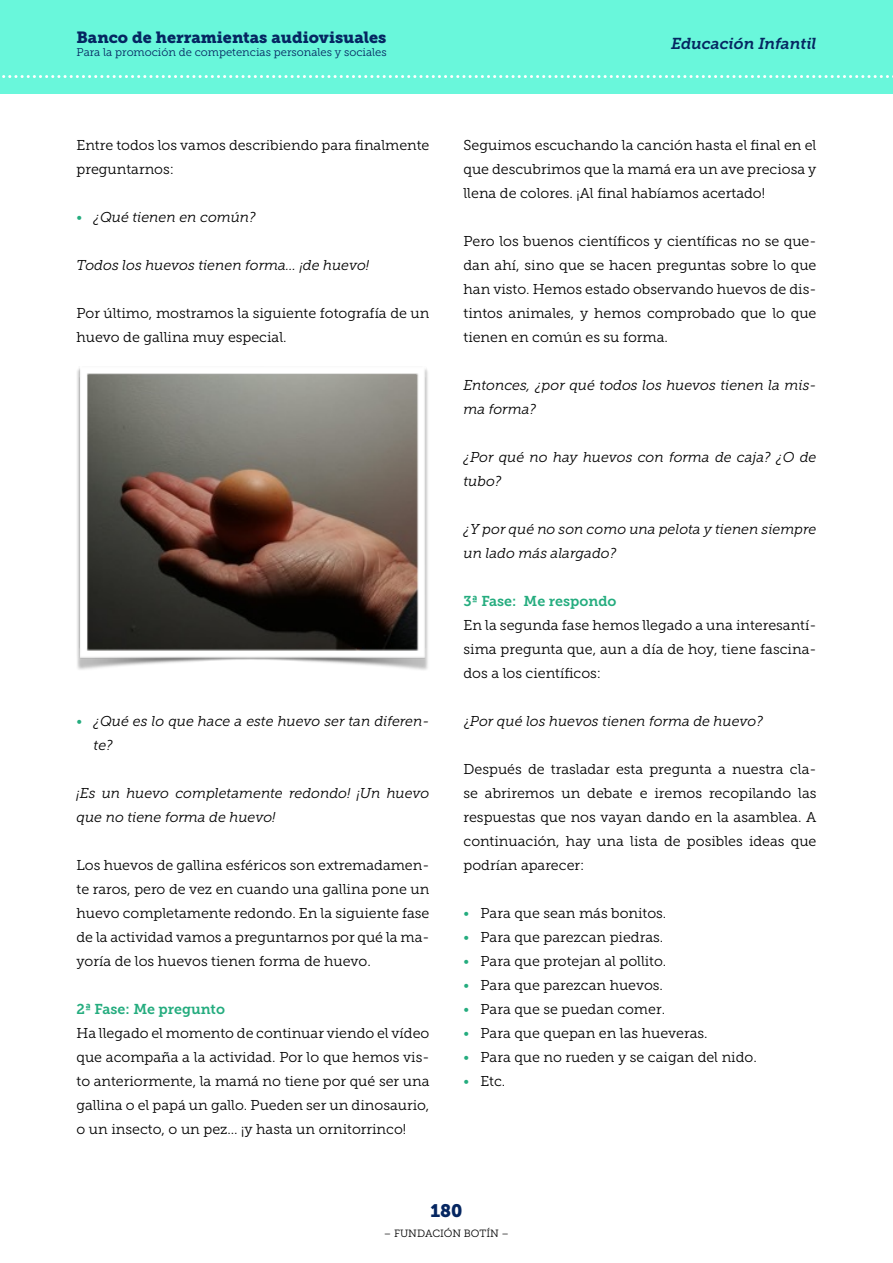
<style>
.page{position:relative;width:893px;height:1263px;background:#fff}
.page>*{position:absolute;margin:0;border:0;box-sizing:border-box;transform-origin:0 0}
.t1{font:18px "Museo Slab 900";color:#052661}
.t2{font:16.2px "Museo Slab 900";color:#052661}
.t3{font:italic 15.75px "Museo Slab 700";letter-spacing:-.005em;color:#052661}
.t4{font:14.25px/24px "Museo Slab 300";color:#000;text-align:justify}
.t5{font:italic 14.25px/24px "Museo Slab 300";letter-spacing:-.005em;color:#000}
.t6{font:14.25px "Museo Slab 700";color:#24ac7e}
.t7{font:11.25px "Museo Slab 300";color:#052661}
.t8{font:10.5px "Museo Slab 300";color:#000}
.s1{font-style:normal;color:#24ac7e}
.s2{font-style:normal}
.s3{color:#24ac7e}
</style>
<div class="page">
<div style="left:0;top:0;width:893px;height:94px;background:#69f7db"></div>
<svg style="left:2px;top:75px;width:891px;height:3px"></svg>
<img style="left:77px;top:368px;width:351px;height:302px">
<p class="t2" style="left:77px;top:28px;width:311px">Banco de herramientas audiovisuales</p>
<p class="t7" style="left:77px;top:46px;width:312px">Para la promoción de competencias personales y sociales</p>
<p class="t4" style="left:77px;top:133px;width:354px">Entre todos los vamos describiendo para finalmente preguntarnos:</p>
<p class="t5" style="left:77px;top:205px;width:181px"><span class="s1">•</span> ¿Qué tienen en común?</p>
<p class="t5" style="left:77px;top:253px;width:294px">Todos los huevos tienen forma… ¡de huevo!</p>
<p class="t4" style="left:77px;top:301px;width:354px">Por último, mostramos la siguiente fotografía de un huevo de gallina muy especial.</p>
<p class="t5" style="left:94px;top:709px;width:337px;text-indent:-17px"><span class="s1">•</span> ¿Qué es lo que hace a este huevo ser tan diferen&shy;te?</p>
<p class="t5" style="left:77px;top:781px;width:354px">¡Es un huevo completamente redondo! ¡Un huevo que no tiene forma de huevo!</p>
<p class="t4" style="left:77px;top:853px;width:354px">Los huevos de gallina esféricos son extremadamen&shy;te raros, pero de vez en cuando una gallina pone un huevo completamente redondo. En la siguiente fase de la actividad vamos a preguntarnos por qué la ma&shy;yoría de los huevos tienen forma de huevo.</p>
<p class="t6" style="left:77px;top:1001px;width:150px">2ª Fase: Me pregunto</p>
<p class="t4" style="left:77px;top:1021px;width:354px">Ha llegado el momento de continuar viendo el vídeo que acompaña a la actividad. Por lo que hemos vis&shy;to anteriormente, la mamá no tiene por qué ser una gallina o el papá un gallo. Pueden ser un dinosaurio, o un insecto, o un pez… ¡y hasta un ornitorrinco!</p>
<p class="t3" style="left:671px;top:34px;width:147px">Educación Infantil</p>
<p class="t4" style="left:463px;top:133px;width:354px">Seguimos escuchando la canción hasta el final en el que descubrimos que la mamá era un ave preciosa y llena de colores. ¡Al final habíamos acertado!</p>
<p class="t4" style="left:463px;top:229px;width:354px">Pero los buenos científicos y científicas no se que&shy;dan ahí, sino que se hacen preguntas sobre lo que han visto. Hemos estado observando huevos de dis&shy;tintos animales, y hemos comprobado que lo que tienen en común es su forma.</p>
<p class="t5" style="left:463px;top:373px;width:354px">Entonces, ¿por qué todos los huevos tienen la mis&shy;ma forma?</p>
<p class="t5" style="left:463px;top:445px;width:354px">¿Por qué no hay huevos con forma de caja? ¿O de tubo?</p>
<p class="t5" style="left:463px;top:517px;width:354px">¿Y por qué no son como una pelota y tienen siempre un lado más alargado?</p>
<p class="t6" style="left:463px;top:593px;width:154px">3ª Fase: Me respondo</p>
<p class="t4" style="left:463px;top:613px;width:354px">En la segunda fase hemos llegado a una interesantí&shy;sima pregunta que, aun a día de hoy, tiene fascina&shy;dos a los científicos:</p>
<p class="t5" style="left:463px;top:709px;width:301px"><span class="s2">¿</span>Por qué los huevos tienen forma de huevo?</p>
<p class="t4" style="left:463px;top:757px;width:354px">Después de trasladar esta pregunta a nuestra cla&shy;se abriremos un debate e iremos recopilando las respuestas que nos vayan dando en la asamblea. A continuación, hay una lista de posibles ideas que podrían aparecer:</p>
<p class="t4" style="left:463px;top:901px;width:204px"><span class="s3">•</span> Para que sean más bonitos.</p>
<p class="t4" style="left:463px;top:925px;width:201px"><span class="s3">•</span> Para que parezcan piedras.</p>
<p class="t4" style="left:463px;top:949px;width:204px"><span class="s3">•</span> Para que protejan al pollito.</p>
<p class="t4" style="left:463px;top:973px;width:201px"><span class="s3">•</span> Para que parezcan huevos.</p>
<p class="t4" style="left:463px;top:997px;width:203px"><span class="s3">•</span> Para que se puedan comer.</p>
<p class="t4" style="left:463px;top:1021px;width:246px"><span class="s3">•</span> Para que quepan en las hueveras.</p>
<p class="t4" style="left:463px;top:1045px;width:295px"><span class="s3">•</span> Para que no rueden y se caigan del nido.</p>
<p class="t4" style="left:463px;top:1069px;width:43px"><span class="s3">•</span> Etc.</p>
<p class="t1" style="left:430px;top:1201px;width:34px">180</p>
<p class="t8" style="left:384px;top:1227px;width:127px">– FUNDACIÓN BOTÍN –</p>
</div>
